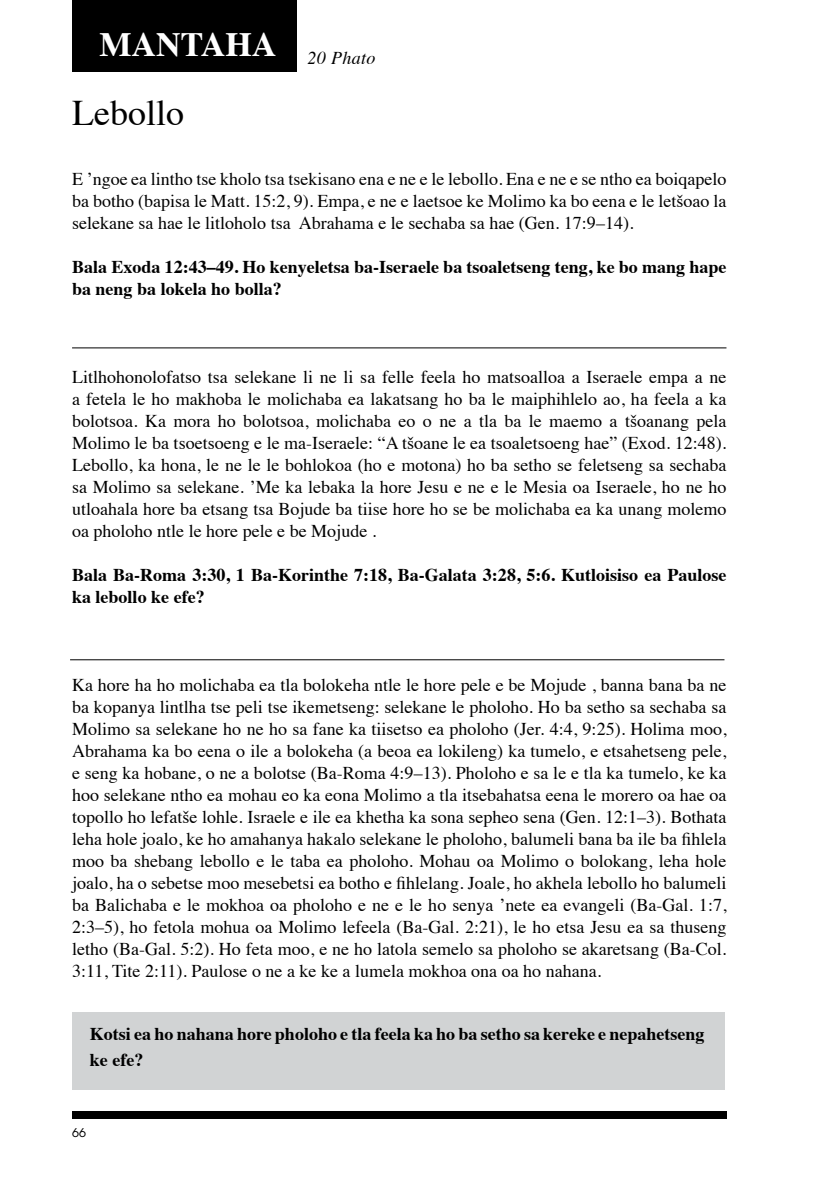
<style>
.page{position:relative;width:840px;height:1191px;background:#fff}
.page>*{position:absolute;margin:0;border:0;box-sizing:border-box;transform-origin:0 0}
.t1{font:36px "Times";color:#000}
.t2{font:700 34px "Times";color:#fff}
.t3{font:18px/22px "Times";color:#000;text-align:justify}
.t4{font:700 18px/22px "Times";color:#000}
.t5{font:12px "ITC Avant Garde Std";color:#000}
</style>
<div class="page">
<div style="left:72px;top:1111px;width:654px;height:8px;background:#000"></div>
<div style="left:72px;top:1012px;width:652px;height:78px;background:#d1d3d4"></div>
<div style="left:72px;top:0;width:225px;height:71px;background:#000"></div>
<hr style="left:70px;top:659px;width:654px;height:1px;background:#000">
<hr style="left:72px;top:347px;width:654px;height:1px;background:#000">
<h2 class="t2" style="left:99px;top:11px;width:277px">MANTAHA <sub>20</sub> <sub>Phato</sub></h2>
<h1 class="t1" style="left:72px;top:80px;width:113px">Lebollo</h1>
<p class="t3" style="left:72px;top:166px;width:655px">E ’ngoe ea lintho tse kholo tsa tsekisano ena e ne e le lebollo. Ena e ne e se ntho ea boiqapelo ba botho (bapisa le Matt. 15:2, 9). Empa, e ne e laetsoe ke Molimo ka bo eena e le letšoao la selekane sa hae le litloholo tsa Abrahama e le sechaba sa hae (Gen. 17:9–14).</p>
<p class="t4" style="left:72px;top:254px;width:655px">Bala Exoda 12:43–49. Ho kenyeletsa ba-Iseraele ba tsoaletseng teng, ke bo mang hape ba neng ba lokela ho bolla?</p>
<p class="t3" style="left:72px;top:364px;width:655px">Litlhohonolofatso tsa selekane li ne li sa felle feela ho matsoalloa a Iseraele empa a ne a fetela le ho makhoba le molichaba ea lakatsang ho ba le maiphihlelo ao, ha feela a ka bolotsoa. Ka mora ho bolotsoa, molichaba eo o ne a tla ba le maemo a tšoanang pela Molimo le ba tsoetsoeng e le ma-Iseraele: “A tšoane le ea tsoaletsoeng hae” (Exod. 12:48).<br>Lebollo, ka hona, le ne le le bohlokoa (ho e motona) ho ba setho se feletseng sa sechaba sa Molimo sa selekane. ’Me ka lebaka la hore Jesu e ne e le Mesia oa Iseraele, ho ne ho utloahala hore ba etsang tsa Bojude ba tiise hore ho se be molichaba ea ka unang molemo oa pholoho ntle le hore pele e be Mojude .</p>
<p class="t4" style="left:72px;top:561px;width:655px">Bala Ba-Roma 3:30, 1 Ba-Korinthe 7:18, Ba-Galata 3:28, 5:6. Kutloisiso ea Paulose ka lebollo ke efe?</p>
<p class="t3" style="left:72px;top:672px;width:655px">Ka hore ha ho molichaba ea tla bolokeha ntle le hore pele e be Mojude , banna bana ba ne ba kopanya lintlha tse peli tse ikemetseng: selekane le pholoho. Ho ba setho sa sechaba sa Molimo sa selekane ho ne ho sa fane ka tiisetso ea pholoho (Jer. 4:4, 9:25). Holima moo, Abrahama ka bo eena o ile a bolokeha (a beoa ea lokileng) ka tumelo, e etsahetseng pele, e seng ka hobane, o ne a bolotse (Ba-Roma 4:9–13). Pholoho e sa le e tla ka tumelo, ke ka hoo selekane ntho ea mohau eo ka eona Molimo a tla itsebahatsa eena le morero oa hae oa topollo ho lefatše lohle. Israele e ile ea khetha ka sona sepheo sena (Gen. 12:1–3). Bothata leha hole joalo, ke ho amahanya hakalo selekane le pholoho, balumeli bana ba ile ba fihlela moo ba shebang lebollo e le taba ea pholoho. Mohau oa Molimo o bolokang, leha hole joalo, ha o sebetse moo mesebetsi ea botho e fihlelang. Joale, ho akhela lebollo ho balumeli ba Balichaba e le mokhoa oa pholoho e ne e le ho senya ’nete ea evangeli (Ba-Gal. 1:7, 2:3–5), ho fetola mohua oa Molimo lefeela (Ba-Gal. 2:21), le ho etsa Jesu ea sa thuseng letho (Ba-Gal. 5:2). Ho feta moo, e ne ho latola semelo sa pholoho se akaretsang (Ba-Col.<br>3:11, Tite 2:11). Paulose o ne a ke ke a lumela mokhoa ona oa ho nahana.</p>
<p class="t4" style="left:90px;top:1019px;width:615px;line-height:26px">Kotsi ea ho nahana hore pholoho e tla feela ka ho ba setho sa kereke e nepahetseng ke efe?</p>
<p class="t5" style="left:72px;top:1125px;width:15px">66</p>
</div>
